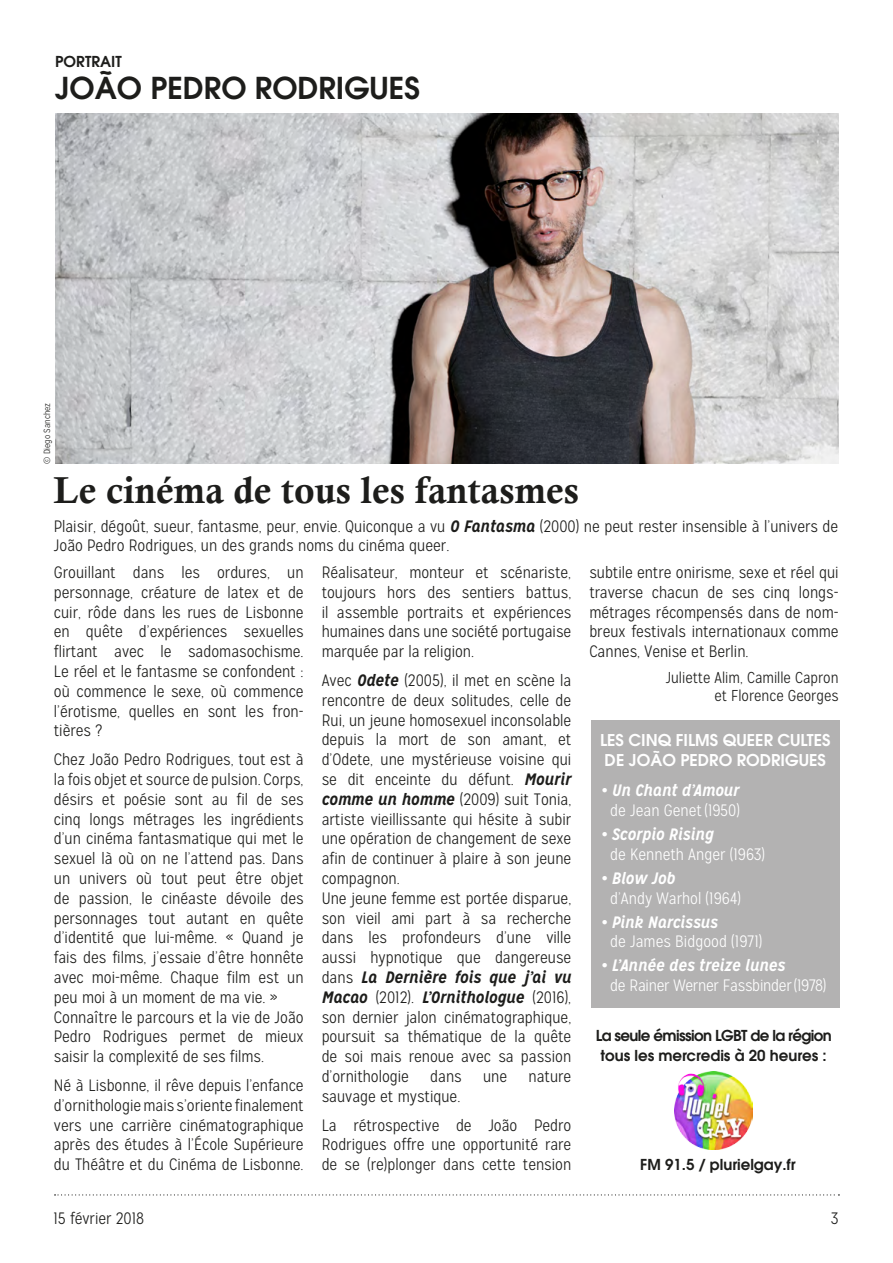
<style>
.page{position:relative;width:893px;height:1263px;background:#fff}
.page>*{position:absolute;margin:0;border:0;box-sizing:border-box;transform-origin:0 0}
.t1{font:37.5px "Calis MT Bol";color:#1d1d1b}
.t2{font:600 30px "Avant Garde";color:#1d1d1b}
.t3{font:300 16.5px/19.8px "Mission Gothic";color:#1d1d1b}
.t4{font:300 16.5px "Mission Gothic";color:#fff}
.t5{font:italic 700 16.5px "Mission Gothic";color:#fff}
.t6{font:600 16.2px/19.5px "Avant Garde";color:#fff}
.t7{font:300 15.75px/18px "Mission Gothic";color:#1d1d1b;text-align:right}
.t8{font:600 15px/19.5px "Avant Garde";letter-spacing:-.04em;color:#1d1d1b;text-align:center}
.t9{font:600 15px "Avant Garde";color:#1d1d1b}
.t10{font:300 9px "Mission Gothic";color:#1d1d1b}
.s1{font-weight:700;font-style:italic}
</style>
<div class="page">
<div style="left:591px;top:721px;width:249px;height:287px;background:#b3b2b2"></div>
<img style="left:55px;top:114px;width:783px;height:349px">
<svg style="left:55px;top:1194px;width:784px;height:1px"></svg>
<img style="left:674px;top:1071px;width:79px;height:78px">
<p class="t9" style="left:55px;top:51px;width:68px">PORTRAIT</p>
<h2 class="t2" style="left:55px;top:68px;width:366px">JOÃO PEDRO RODRIGUES</h2>
<p class="t10" style="left:42px;top:464px;width:62px;rotate:-90deg">© Diego Sanchez</p>
<h1 class="t1" style="left:54px;top:469px;width:527px">Le cinéma de tous les fantasmes</h1>
<p class="t3" style="left:54px;top:516px;width:786px">Plaisir, dégoût, sueur, fantasme, peur, envie. Quiconque a vu <span class="s1">O Fantasma</span> (2000) ne peut rester insensible à l’univers de<br>João Pedro Rodrigues, un des grands noms du cinéma queer.</p>
<p class="t3" style="left:54px;top:562px;width:251px;text-align:justify">Grouillant dans les ordures, un personnage, créature de latex et de cuir, rôde dans les rues de Lisbonne en quête d’expériences sexuelles flirtant avec le sadomasochisme.<br>Le réel et le fantasme se confondent : où commence le sexe, où commence l’érotisme, quelles en sont les fron&shy;tières ?</p>
<p class="t3" style="left:54px;top:750px;width:251px">Chez João Pedro Rodrigues, tout est à la fois objet et source de pulsion. Corps, désirs et poésie sont au fil de ses cinq longs métrages les ingrédients d’un cinéma fantasmatique qui met le sexuel là où on ne l’attend pas. Dans un univers où tout peut être objet de passion, le cinéaste dévoile des personnages tout autant en quête d’identité que lui-même. « Quand je fais des films, j’essaie d’être honnête avec moi-même. Chaque film est un peu moi à un moment de ma vie. » Connaître le parcours et la vie de João Pedro Rodrigues permet de mieux saisir la complexité de ses films.</p>
<p class="t3" style="left:54px;top:1075px;width:251px;text-align:justify">Né à Lisbonne, il rêve depuis l’enfance d’ornithologie mais s’oriente finalement vers une carrière cinématographique après des études à l’École Supérieure du Théâtre et du Cinéma de Lisbonne.</p>
<p class="t3" style="left:322px;top:562px;width:251px;text-align:justify">Réalisateur, monteur et scénariste, toujours hors des sentiers battus, il assemble portraits et expériences humaines dans une société portugaise marquée par la religion.</p>
<p class="t3" style="left:322px;top:670px;width:251px">Avec <span class="s1">Odete</span> (2005), il met en scène la rencontre de deux solitudes, celle de Rui, un jeune homosexuel inconsolable depuis la mort de son amant, et d’Odete, une mystérieuse voisine qui se dit enceinte du défunt. <span class="s1">Mourir comme un homme</span> (2009) suit Tonia, artiste vieillissante qui hésite à subir une opération de changement de sexe afin de continuer à plaire à son jeune compagnon.<br>Une jeune femme est portée disparue, son vieil ami part à sa recherche dans les profondeurs d’une ville aussi hypnotique que dangereuse dans <span class="s1">La Dernière fois que j’ai vu Macao</span> (2012). <span class="s1">L’Ornithologue</span> (2016), son dernier jalon cinématographique, poursuit sa thématique de la quête de soi mais renoue avec sa passion d’ornithologie</p>
<p class="t3" style="left:430px;top:1066px;width:33px">dans</p>
<p class="t3" style="left:483px;top:1066px;width:26px">une</p>
<p class="t3" style="left:528px;top:1066px;width:44px">nature</p>
<p class="t3" style="left:322px;top:1082px;width:251px;line-height:28.8px">sauvage et mystique.<br>La rétrospective de João Pedro</p>
<p class="t3" style="left:322px;top:1135px;width:251px">Rodrigues offre une opportunité rare de se (re)plonger dans cette tension</p>
<p class="t3" style="left:589px;top:562px;width:251px;text-align:justify">subtile entre onirisme, sexe et réel qui traverse chacun de ses cinq longs&shy;métrages récompensés dans de nom&shy;breux festivals internationaux comme Cannes, Venise et Berlin.</p>
<p class="t7" style="left:666px;top:668px;width:174px">Juliette Alim, Camille Capron et Florence Georges</p>
<p class="t6" style="left:600px;top:730px;width:232px">LES CINQ FILMS QUEER CULTES<br>DE JOÃO PEDRO RODRIGUES</p>
<p class="t5" style="left:602px;top:780px;width:139px">• Un Chant d’Amour</p>
<p class="t4" style="left:610px;top:800px;width:131px">de Jean Genet(1950)</p>
<p class="t5" style="left:602px;top:824px;width:114px">• Scorpio Rising</p>
<p class="t4" style="left:610px;top:844px;width:156px">de Kenneth Anger (1963)</p>
<p class="t5" style="left:602px;top:867px;width:75px">• Blow Job</p>
<p class="t4" style="left:610px;top:888px;width:132px">d’Andy Warhol (1964)</p>
<p class="t5" style="left:602px;top:911px;width:118px">• Pink Narcissus</p>
<p class="t4" style="left:610px;top:932px;width:154px">de James Bidgood (1971)</p>
<p class="t5" style="left:602px;top:955px;width:185px">• L’Année des treize lunes</p>
<p class="t4" style="left:610px;top:976px;width:218px">de Rainer Werner Fassbinder(1978)</p>
<p class="t8" style="left:596px;top:1025px;width:237px">La seule émission LGBT de la région tous les mercredis à 20 heures :</p>
<p class="t9" style="left:640px;top:1155px;width:157px">FM 91.5 / plurielgay.fr</p>
<p class="t3" style="left:53px;top:1209px;width:92px">15 février 2018</p>
<p class="t3" style="left:831px;top:1209px;width:9px">3</p>
</div>
